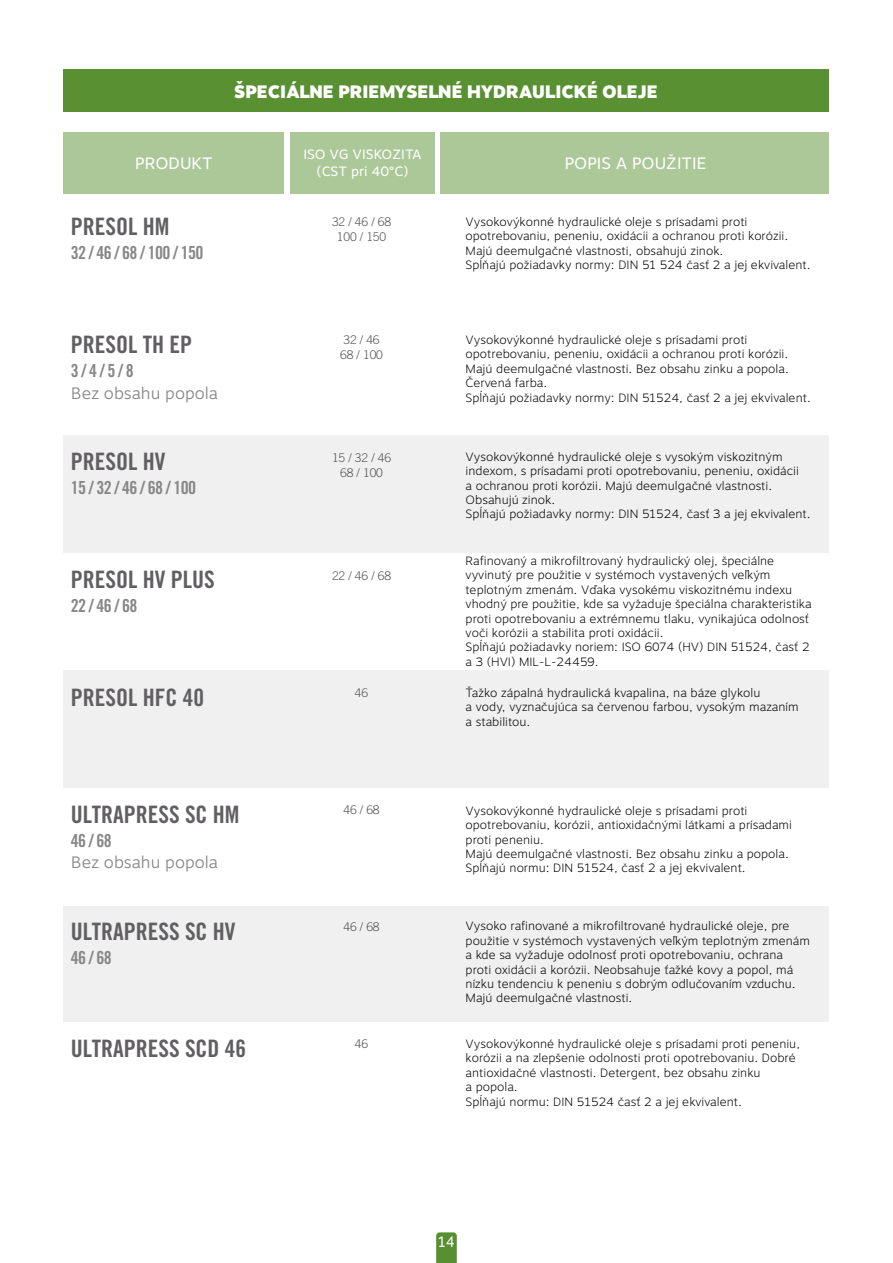
<style>
.page{position:relative;width:893px;height:1263px;background:#fff}
.page>*{position:absolute;margin:0;border:0;box-sizing:border-box;transform-origin:0 0}
.t1{font:24px "Trade Gothic Bold Cond Twenty";color:#615f62}
.t2{font:18px "Trade Gothic Bold Cond Twenty";letter-spacing:-.035em;color:#878787}
.t3{font:900 18px "Motiva Sans";color:#fff}
.t4{font:300 16.5px "Motiva Sans";color:#878787}
.t5{font:16.5px "Motiva Sans";color:#fff}
.t6{font:15.6px "Trade Gothic Cond Eighteen";color:#fff}
.t7{font:15px "Motiva Sans";color:#fff;scale:.9 1}
.t8{font:13.5px/16.2px "Motiva Sans";color:#fff;text-align:center}
.t9{font:100 12px/14.4px "Motiva Sans";color:#000}
.t10{font:300 12px/15px "Trade Gothic";letter-spacing:-.01em;color:#575756;text-align:center}
</style>
<div class="page">
<div style="left:64px;top:435px;width:765px;height:118px;background:#f0f0f0"></div>
<div style="left:290px;top:132px;width:144px;height:62px;background:#acc798"></div>
<div style="left:64px;top:132px;width:220px;height:62px;background:#acc798"></div>
<div style="left:440px;top:132px;width:389px;height:62px;background:#acc798"></div>
<div style="left:64px;top:69px;width:765px;height:43px;background:#599032"></div>
<div style="left:64px;top:905px;width:765px;height:118px;background:#f0f0f0"></div>
<div style="left:64px;top:670px;width:765px;height:118px;background:#f0f0f0"></div>
<svg style="left:436px;top:1232px;width:21px;height:31px"></svg>
<h2 class="t3" style="left:234px;top:78px;width:425px">ŠPECIÁLNE PRIEMYSELNÉ HYDRAULICKÉ OLEJE</h2>
<p class="t8" style="left:303px;top:147px;width:120px">ISO VG VISKOZITA (CST pri 40°C)</p>
<h3 class="t5" style="left:135px;top:151px;width:79px">PRODUKT</h3>
<h3 class="t5" style="left:565px;top:151px;width:143px">POPIS A POUŽITIE</h3>
<h1 class="t1" style="left:71px;top:212px;width:100px">PRESOL HM</h1>
<h2 class="t2" style="left:71px;top:241px;width:134px">32 / 46 / 68 / 100 / 150</h2>
<h1 class="t1" style="left:71px;top:329px;width:123px">PRESOL TH EP</h1>
<h2 class="t2" style="left:71px;top:359px;width:64px">3 / 4 / 5 / 8</h2>
<h3 class="t4" style="left:71px;top:381px;width:148px">Bez obsahu popola</h3>
<h1 class="t1" style="left:71px;top:447px;width:96px">PRESOL HV</h1>
<h2 class="t2" style="left:71px;top:477px;width:127px">15 / 32 / 46 / 68 / 100</h2>
<h1 class="t1" style="left:71px;top:565px;width:145px">PRESOL HV PLUS</h1>
<h2 class="t2" style="left:71px;top:595px;width:68px">22 / 46 / 68</h2>
<h1 class="t1" style="left:71px;top:682px;width:135px">PRESOL HFC 40</h1>
<h1 class="t1" style="left:71px;top:799px;width:170px">ULTRAPRESS SC HM</h1>
<h2 class="t2" style="left:71px;top:829px;width:42px">46 / 68</h2>
<h3 class="t4" style="left:71px;top:850px;width:148px">Bez obsahu popola</h3>
<h1 class="t1" style="left:71px;top:916px;width:166px">ULTRAPRESS SC HV</h1>
<h2 class="t2" style="left:71px;top:946px;width:42px">46 / 68</h2>
<h1 class="t1" style="left:71px;top:1034px;width:177px">ULTRAPRESS SCD 46</h1>
<p class="t10" style="left:332px;top:214px;width:60px">32 / 46 / 68<br>100 / 150</p>
<p class="t9" style="left:466px;top:215px;width:346px">Vysokovýkonné hydraulické oleje s prísadami proti opotrebovaniu, peneniu, oxidácii a ochranou proti korózii.<br>Majú deemulgačné vlastnosti, obsahujú zinok.<br>Spĺňajú požiadavky normy: DIN 51 524 časť 2 a jej ekvivalent.</p>
<p class="t10" style="left:340px;top:332px;width:44px;text-align:left">32 / 46<br>68 / 100</p>
<p class="t9" style="left:466px;top:333px;width:347px">Vysokovýkonné hydraulické oleje s prísadami proti opotrebovaniu, peneniu, oxidácii a ochranou proti korózii.<br>Majú deemulgačné vlastnosti. Bez obsahu zinku a popola.<br>Červená farba.<br>Spĺňajú požiadavky normy: DIN 51524, časť 2 a jej ekvivalent.</p>
<p class="t10" style="left:332px;top:450px;width:60px">15 / 32 / 46<br>68 / 100</p>
<p class="t9" style="left:466px;top:449px;width:346px">Vysokovýkonné hydraulické oleje s vysokým viskozitným indexom, s prísadami proti opotrebovaniu, peneniu, oxidácii<br>a ochranou proti korózii. Majú deemulgačné vlastnosti.<br>Obsahujú zinok.<br>Spĺňajú požiadavky normy: DIN 51524, časť 3 a jej ekvivalent.</p>
<p class="t10" style="left:332px;top:568px;width:60px">22 / 46 / 68</p>
<p class="t9" style="left:466px;top:554px;width:348px">Rafinovaný a mikrofiltrovaný hydraulický olej, špeciálne vyvinutý pre použitie v systémoch vystavených veľkým teplotným zmenám. Vďaka vysokému viskozitnému indexu vhodný pre použitie, kde sa vyžaduje špeciálna charakteristika proti opotrebovaniu a extrémnemu tlaku, vynikajúca odolnosť voči korózii a stabilita proti oxidácii.<br>Spĺňajú požiadavky noriem: ISO 6074 (HV) DIN 51524, časť 2 a 3 (HVI) MIL-L-24459.</p>
<p class="t10" style="left:355px;top:685px;width:15px">46</p>
<p class="t9" style="left:466px;top:686px;width:335px">Ťažko zápalná hydraulická kvapalina, na báze glykolu<br>a vody, vyznačujúca sa červenou farbou, vysokým mazaním a stabilitou.</p>
<p class="t10" style="left:343px;top:802px;width:38px">46 / 68</p>
<p class="t9" style="left:466px;top:803px;width:328px">Vysokovýkonné hydraulické oleje s prísadami proti opotrebovaniu, korózii, antioxidačnými látkami a prísadami proti peneniu.<br>Majú deemulgačné vlastnosti. Bez obsahu zinku a popola.<br>Spĺňajú normu: DIN 51524, časť 2 a jej ekvivalent.</p>
<p class="t10" style="left:343px;top:919px;width:38px">46 / 68</p>
<p class="t10" style="left:355px;top:1036px;width:15px">46</p>
<p class="t9" style="left:466px;top:919px;width:346px">Vysoko rafinované a mikrofiltrované hydraulické oleje, pre použitie v systémoch vystavených veľkým teplotným zmenám a kde sa vyžaduje odolnosť proti opotrebovaniu, ochrana proti oxidácii a korózii. Neobsahuje ťažké kovy a popol, má nízku tendenciu k peneniu s dobrým odlučovaním vzduchu.<br>Majú deemulgačné vlastnosti.</p>
<p class="t9" style="left:466px;top:1037px;width:336px">Vysokovýkonné hydraulické oleje s prísadami proti peneniu, korózii a na zlepšenie odolnosti proti opotrebovaniu. Dobré antioxidačné vlastnosti. Detergent, bez obsahu zinku<br>a popola.<br>Spĺňajú normu: DIN 51524 časť 2 a jej ekvivalent.</p>
<h3 class="t6" style="left:440px;top:1233px;width:15px">14</h3>
<p class="t7" style="left:438px;top:1231px;width:20px">14</p>
</div>
